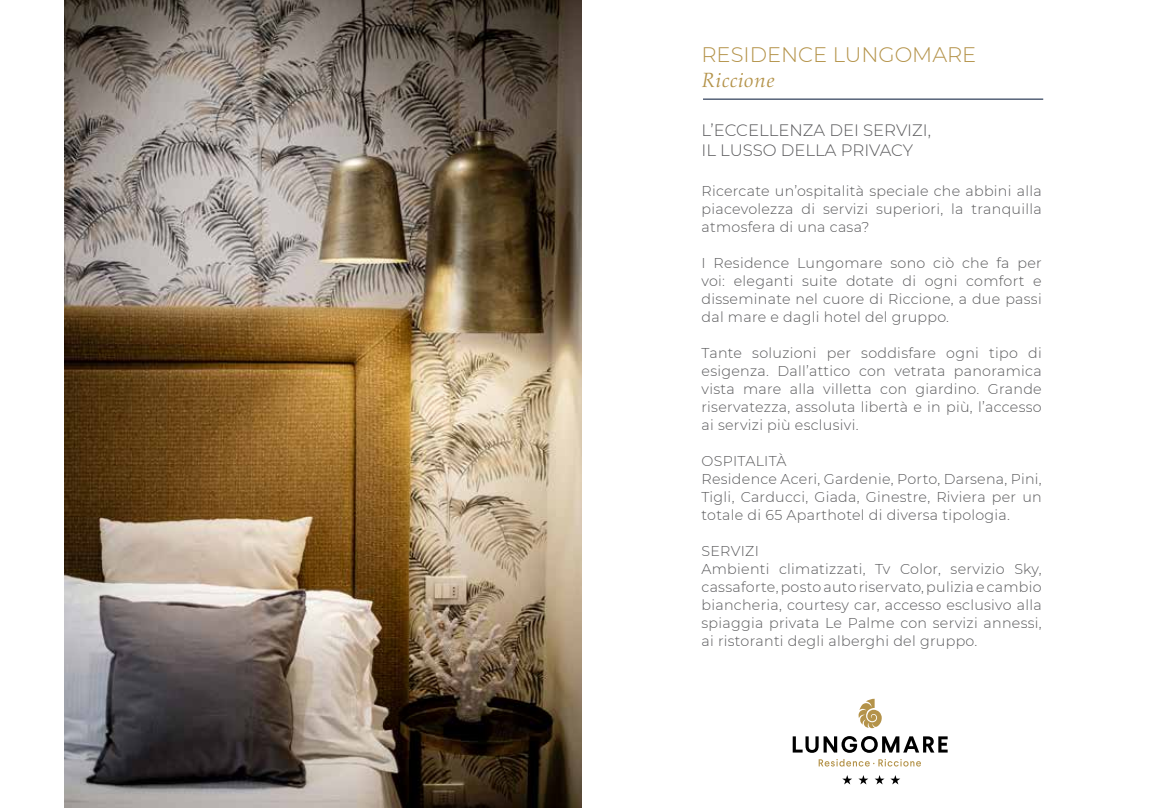
<style>
.page{position:relative;width:1161px;height:808px;background:#fff}
.page>*{position:absolute;margin:0;border:0;box-sizing:border-box;transform-origin:0 0}
.t1{font:300 21px "Montserrat";color:#b4934a}
.t2{font:italic 21px "Aldus";color:#b4934a}
.t3{font:300 16.5px/19.8px "Montserrat";color:#58585a}
.t4{font:300 14.25px/18px "Montserrat";letter-spacing:.02em;color:#58585a;text-align:justify}
</style>
<div class="page">
<hr style="left:703px;top:99px;width:340px;height:1px;background:#001335">
<img style="left:65px;top:0;width:517px;height:808px">
<svg style="left:842px;top:775px;width:10px;height:9px"></svg>
<svg style="left:858px;top:775px;width:10px;height:9px"></svg>
<svg style="left:874px;top:775px;width:10px;height:9px"></svg>
<svg style="left:890px;top:775px;width:10px;height:9px"></svg>
<svg style="left:818px;top:759px;width:103px;height:7px"></svg>
<svg style="left:793px;top:736px;width:154px;height:17px"></svg>
<svg style="left:858px;top:699px;width:24px;height:29px"></svg>
<h1 class="t1" style="left:701px;top:40px;width:276px">RESIDENCE LUNGOMARE</h1>
<h1 class="t2" style="left:701px;top:68px;width:75px">Riccione</h1>
<p class="t3" style="left:701px;top:120px;width:231px">L’ECCELLENZA DEI SERVIZI,<br>IL LUSSO DELLA PRIVACY</p>
<p class="t4" style="left:701px;top:181px;width:342px">Ricercate un’ospitalità speciale che abbini alla piacevolezza di servizi superiori, la tranquilla atmosfera di una casa?</p>
<p class="t4" style="left:701px;top:253px;width:342px">I Residence Lungomare sono ciò che fa per voi: eleganti suite dotate di ogni comfort e disseminate nel cuore di Riccione, a due passi dal mare e dagli hotel del gruppo.</p>
<p class="t4" style="left:701px;top:343px;width:342px">Tante soluzioni per soddisfare ogni tipo di esigenza. Dall’attico con vetrata panoramica vista mare alla villetta con giardino. Grande riservatezza, assoluta libertà e in più, l’accesso ai servizi più esclusivi.</p>
<p class="t4" style="left:701px;top:451px;width:342px;text-align:left">OSPITALITÀ<br>Residence Aceri, Gardenie, Porto, Darsena, Pini, Tigli, Carducci, Giada, Ginestre, Riviera per un totale di 65 Aparthotel di diversa tipologia.</p>
<p class="t4" style="left:701px;top:541px;width:342px;text-align:left">SERVIZI<br>Ambienti climatizzati, Tv Color, servizio Sky, cassaforte, posto auto riservato, pulizia e cambio biancheria, courtesy car, accesso esclusivo alla spiaggia privata Le Palme con servizi annessi, ai ristoranti degli alberghi del gruppo.</p>
</div>
